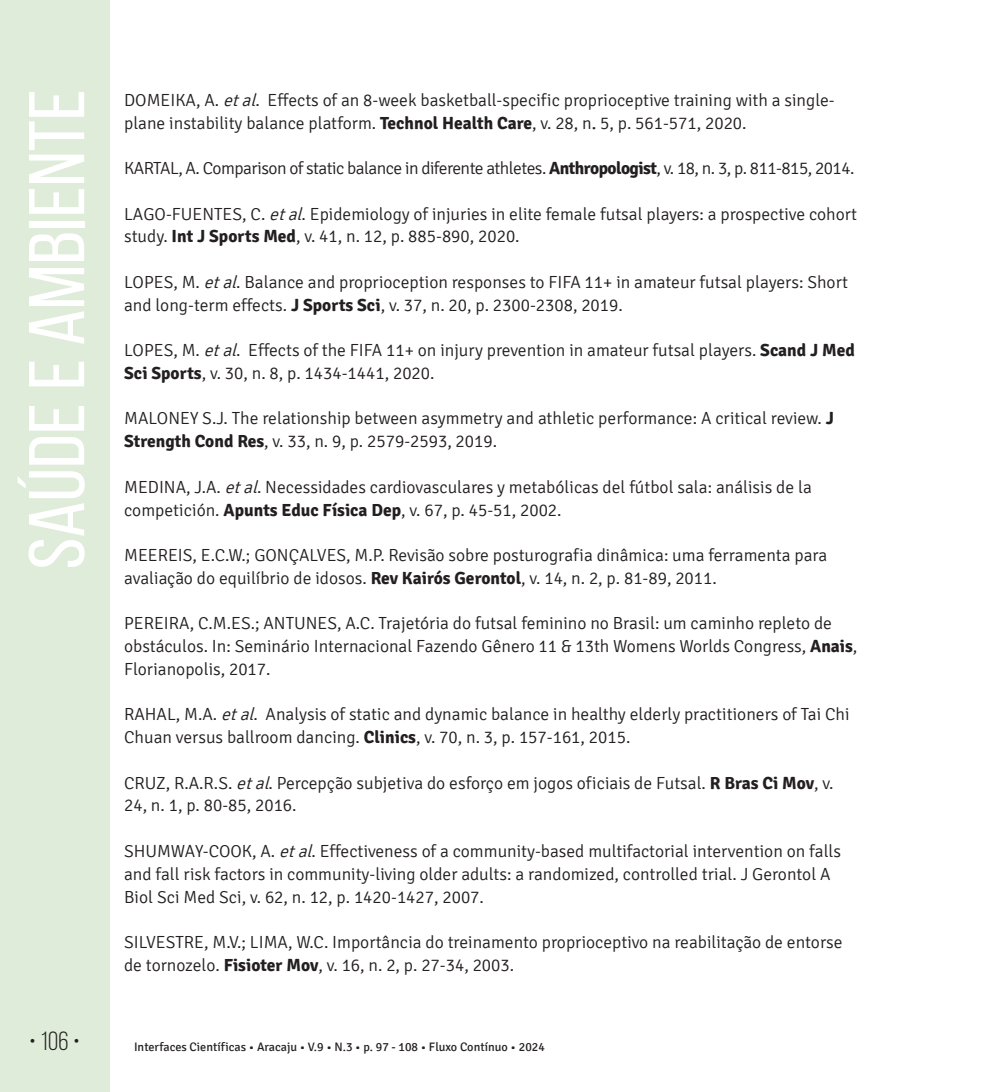
<style>
.page{position:relative;width:993px;height:1092px;background:#fff}
.page>*{position:absolute;margin:0;border:0;box-sizing:border-box;transform-origin:0 0}
.t1{font:78.75px "Bebas Neue";color:#fff;scale:1.09 1}
.t2{font:26.25px "Bebas Neue";color:#231f20}
.t3{font:300 17.5px/22.8px "Signika";color:#231f20}
.t4{font:300 17.5px "Signika";letter-spacing:-.03em;color:#231f20}
.t5{font:12.25px "Signika";color:#231f20}
.s1{font-style:italic}
.s2{font-weight:700}
.s3{font-weight:400}
</style>
<div class="page">
<div style="left:0;top:0;width:109px;height:1091px;background:#deecd9"></div>
<h1 class="t1" style="left:14px;top:569px;width:442px;rotate:-90deg">Saúde e Ambiente</h1>
<p class="t3" style="left:124px;top:89px;width:712px">DOMEIKA, A. <span class="s1">etal</span>. Effects of an 8-week basketball-specific proprioceptive training with a single&shy;plane instability balance platform. <span class="s2">Technol Health Care</span>, v. 28, n<span class="s3">.</span> 5, p. 561-571, 2020.</p>
<p class="t4" style="left:124px;top:159px;width:731px">KARTAL, A. Comparison of static balance in diferente athletes. <span class="s2">Anthropologist</span>, v. 18, n. 3, p. 811-815, 2014.</p>
<p class="t3" style="left:124px;top:203px;width:734px">LAGO-FUENTES, C. <span class="s1">etal</span>. Epidemiology of injuries in elite female futsal players: a prospective cohort study. <span class="s2">Int J Sports Med</span>, v. 41, n. 12, p. 885-890, 2020.</p>
<p class="t3" style="left:124px;top:271px;width:725px">LOPES, M. <span class="s1">etal</span>. Balance and proprioception responses to FIFA 11+ in amateur futsal players: Short and long-term effects. <span class="s2">J Sports Sci</span>, v. 37, n. 20, p. 2300-2308, 2019.</p>
<p class="t3" style="left:124px;top:339px;width:732px">LOPES, M. <span class="s1">etal</span>. Effects of the FIFA 11+ on injury prevention in amateur futsal players. <span class="s2">Scand J Med<br>Sci Sports</span>, v. 30, n. 8, p. 1434-1441, 2020.</p>
<p class="t3" style="left:124px;top:407px;width:711px">MALONEY S.J. The relationship between asymmetry and athletic performance: A critical review. <span class="s2">J<br>Strength Cond Res</span>, v. 33, n. 9, p. 2579-2593, 2019.</p>
<p class="t3" style="left:124px;top:476px;width:689px">MEDINA, J.A. <span class="s1">etal</span>. Necessidades cardiovasculares y metabólicas del fútbol sala: análisis de la competición. <span class="s2">Apunts Educ Física Dep</span>, v. 67, p. 45-51, 2002.</p>
<p class="t3" style="left:124px;top:544px;width:704px">MEEREIS, E.C.W.; GONÇALVES, M.P. Revisão sobre posturografia dinâmica: uma ferramenta para avaliação do equilíbrio de idosos. <span class="s2">Rev Kairós Gerontol</span>, v. 14, n. 2, p. 81-89, 2011.</p>
<p class="t3" style="left:124px;top:612px;width:734px">PEREIRA, C.M.ES.; ANTUNES, A.C. Trajetória do futsal feminino no Brasil: um caminho repleto de obstáculos. In: Seminário Internacional Fazendo Gênero 11 &amp; 13th Womens Worlds Congress, <span class="s2">Anais</span>,<br>Florianopolis, 2017.</p>
<p class="t3" style="left:124px;top:703px;width:726px">RAHAL, M.A. <span class="s1">etal</span>. Analysis of static and dynamic balance in healthy elderly practitioners of Tai Chi<br>Chuan versus ballroom dancing. <span class="s2">Clinics</span>, v. 70, n. 3, p. 157-161, 2015.</p>
<p class="t3" style="left:124px;top:771px;width:710px">CRUZ, R.A.R.S. <span class="s1">etal</span>. Percepção subjetiva do esforço em jogos oficiais de Futsal. <span class="s2">R Bras Ci Mov</span>, v.<br>24, n. 1, p. 80-85, 2016.</p>
<p class="t3" style="left:124px;top:840px;width:718px">SHUMWAY-COOK, A. <span class="s1">etal</span>. Effectiveness of a community-based multifactorial intervention on falls and fall risk factors in community-living older adults: a randomized, controlled trial. J Gerontol A<br>Biol Sci Med Sci, v. 62, n. 12, p. 1420-1427, 2007.</p>
<p class="t3" style="left:124px;top:931px;width:719px">SILVESTRE, M.V.; LIMA, W.C. Importância do treinamento proprioceptivo na reabilitação de entorse de tornozelo. <span class="s2">Fisioter Mov</span>, v. 16, n. 2, p. 27-34, 2003.</p>
<h2 class="t2" style="left:29px;top:1026px;width:52px">• 106 •</h2>
<p class="t5" style="left:134px;top:1040px;width:412px">Interfaces Científicas • Aracaju • V.9 • N.3 • p. 97 - 108 • Fluxo Contínuo • 2024</p>
</div>
